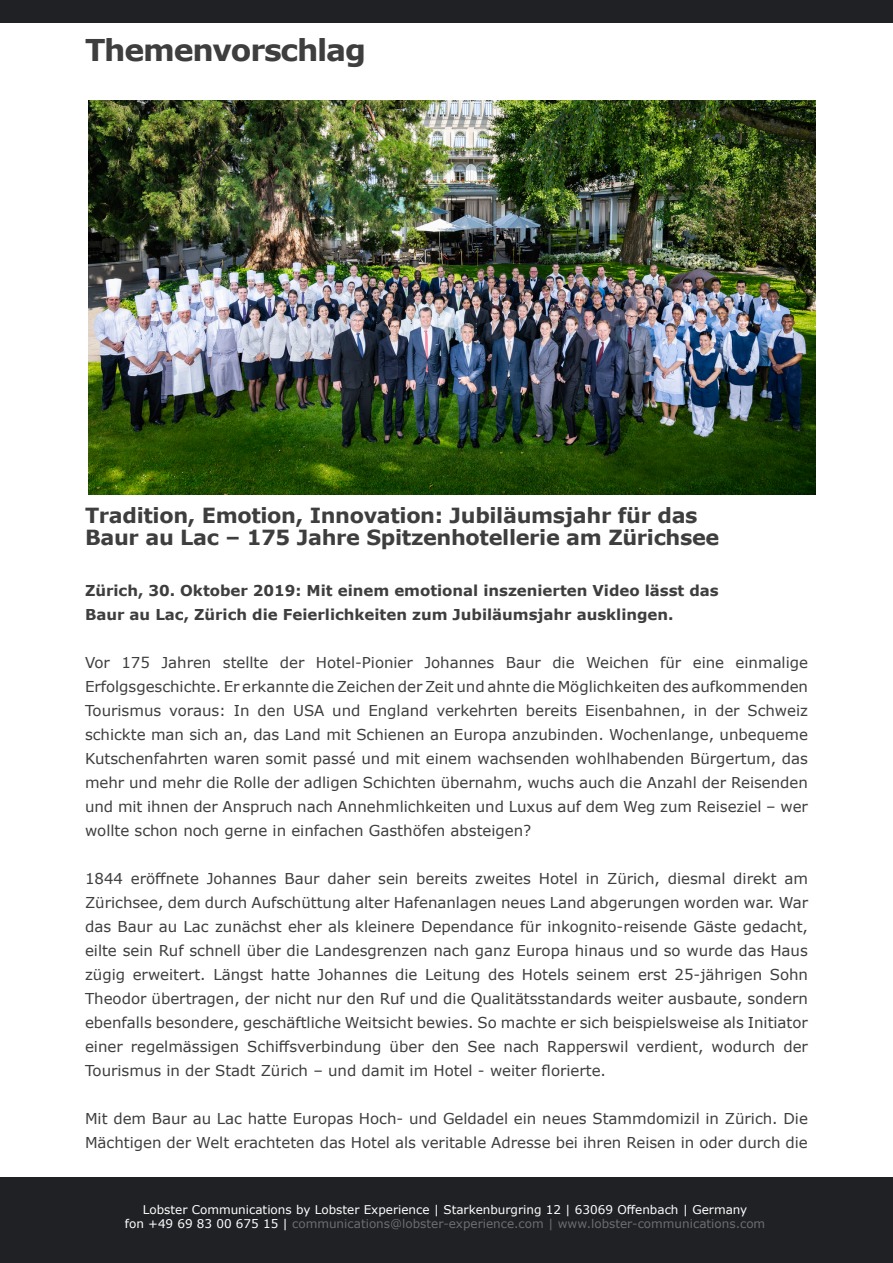
<style>
.page{position:relative;width:893px;height:1263px;background:#fff}
.page>*{position:absolute;margin:0;border:0;box-sizing:border-box;transform-origin:0 0}
.t1{font:700 30px "Verdana";letter-spacing:-.04em;color:#3e3e3f}
.t2{font:700 20.85px "Verdana";letter-spacing:-.015em;color:#3e3e3f}
.t3{font:15px/24px "Verdana";color:#3e3e3f;text-align:justify}
.t4{font:700 15px "Verdana";color:#3e3e3f}
.t5{font:12px "Verdana";color:#6c6d70}
.t6{font:12px "Verdana";color:#fff}
.s1{color:#fff}
</style>
<div class="page">
<div style="left:0;top:0;width:893px;height:22px;background:#202125"></div>
<img style="left:88px;top:101px;width:727px;height:393px">
<div style="left:0;top:1178px;width:893px;height:85px;background:#202125"></div>
<p class="t1" style="left:85px;top:29px;width:283px">Themenvorschlag</p>
<p class="t2" style="left:85px;top:500px;width:614px">Tradition, Emotion, Innovation: Jubiläumsjahr für das</p>
<p class="t2" style="left:85px;top:523px;width:636px">Baur au Lac – 175 Jahre Spitzenhotellerie am Zürichsee</p>
<p class="t4" style="left:85px;top:580px;width:635px">Zürich, 30. Oktober 2019: Mit einem emotional inszenierten Video lässt das</p>
<p class="t4" style="left:85px;top:604px;width:590px">Baur au Lac, Zürich die Feierlichkeiten zum Jubiläumsjahr ausklingen.</p>
<p class="t3" style="left:85px;top:650px;width:724px">Vor 175 Jahren stellte der Hotel-Pionier Johannes Baur die Weichen für eine einmalige Erfolgsgeschichte. Er erkannte die Zeichen der Zeit und ahnte die Möglichkeiten des aufkommenden Tourismus voraus: In den USA und England verkehrten bereits Eisenbahnen, in der Schweiz schickte man sich an, das Land mit Schienen an Europa anzubinden. Wochenlange, unbequeme Kutschenfahrten waren somit passé und mit einem wachsenden wohlhabenden Bürgertum, das mehr und mehr die Rolle der adligen Schichten übernahm, wuchs auch die Anzahl der Reisenden und mit ihnen der Anspruch nach Annehmlichkeiten und Luxus auf dem Weg zum Reiseziel – wer wollte schon noch gerne in einfachen Gasthöfen absteigen?</p>
<p class="t3" style="left:85px;top:866px;width:725px">1844 eröffnete Johannes Baur daher sein bereits zweites Hotel in Zürich, diesmal direkt am Zürichsee, dem durch Aufschüttung alter Hafenanlagen neues Land abgerungen worden war. War das Baur au Lac zunächst eher als kleinere Dependance für inkognito-reisende Gäste gedacht, eilte sein Ruf schnell über die Landesgrenzen nach ganz Europa hinaus und so wurde das Haus zügig erweitert. Längst hatte Johannes die Leitung des Hotels seinem erst 25-jährigen Sohn Theodor übertragen, der nicht nur den Ruf und die Qualitätsstandards weiter ausbaute, sondern ebenfalls besondere, geschäftliche Weitsicht bewies. So machte er sich beispielsweise als Initiator einer regelmässigen Schiffsverbindung über den See nach Rapperswil verdient, wodurch der Tourismus in der Stadt Zürich – und damit im Hotel - weiter florierte.</p>
<p class="t3" style="left:85px;top:1106px;width:724px">Mit dem Baur au Lac hatte Europas Hoch- und Geldadel ein neues Stammdomizil in Zürich. Die<br>Mächtigen der Welt erachteten das Hotel als veritable Adresse bei ihren Reisen in oder durch die</p>
<p class="t6" style="left:143px;top:1201px;width:606px">Lobster Communications by Lobster Experience | Starkenburgring 12 | 63069 Offenbach | Germany</p>
<p class="t5" style="left:125px;top:1215px;width:642px"><span class="s1">fon +49 69 83 00 675 15 |</span> communications@lobster-experience.com | www.lobster-communications.com</p>
</div>
